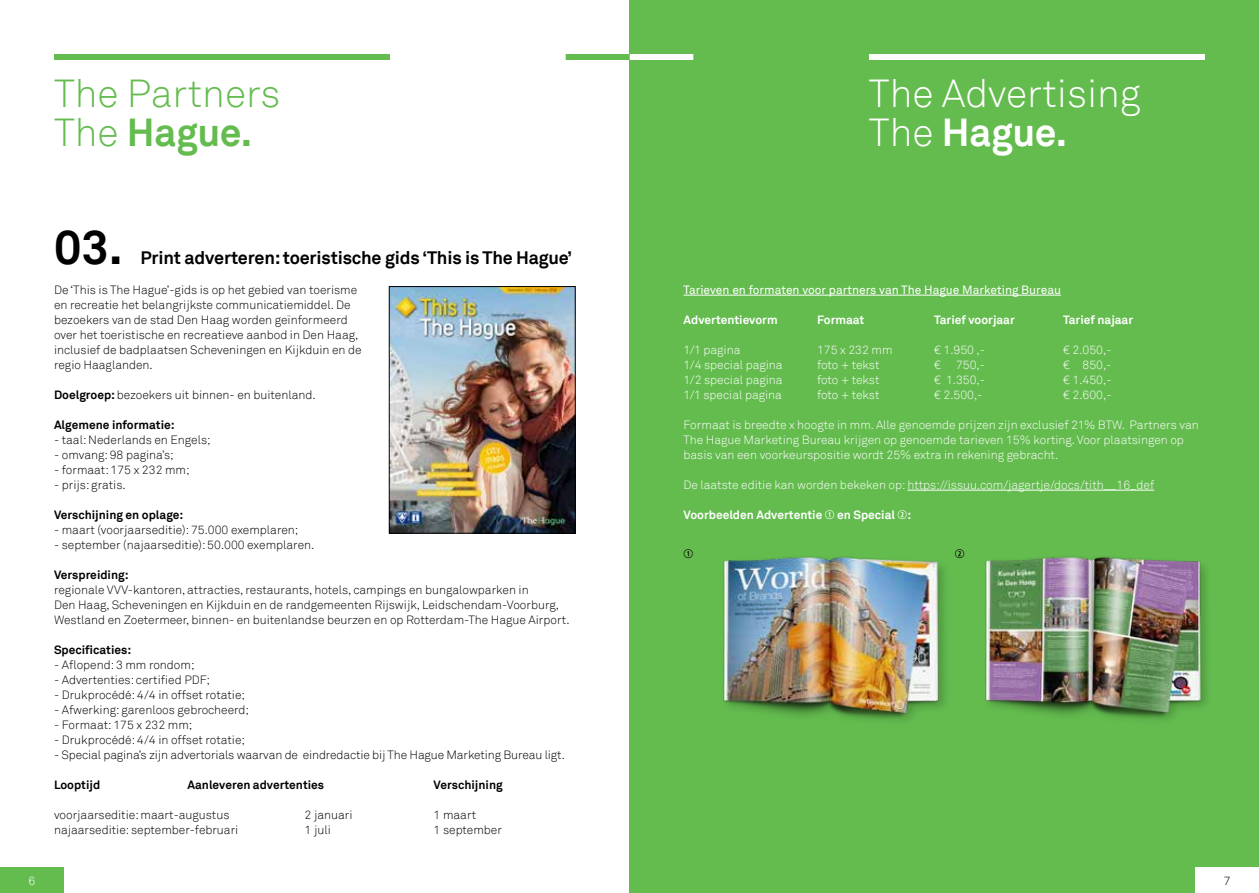
<style>
.page{position:relative;width:1259px;height:893px;background:#fff}
.page>*{position:absolute;margin:0;border:0;box-sizing:border-box;transform-origin:0 0}
.t1{font:700 48px "Akkurat TT";color:#000}
.t2{font:300 39px/39px "Akkurat TT";color:#fff}
.t3{font:300 39px/39px "Akkurat TT";color:#64bc4f}
.t4{font:700 18px "Akkurat TT";letter-spacing:-.01em;color:#000}
.t5{font:300 12px/15px "Akkurat TT";color:#000}
.t6{font:300 12px/15px "Akkurat TT";color:#fff}
.t7{font:700 12px "Akkurat TT";color:#000}
.t8{font:700 12px "Akkurat TT";color:#fff}
.t9{font:12px "Akkurat TT";color:#fff}
.t10{font:12px "Combi Numerals Ltd";color:#000}
.s1{font-weight:700}
.s2{font-family:"Combi Numerals Ltd";font-weight:400}
</style>
<div class="page">
<div style="left:629px;top:0;width:630px;height:893px;background:#64bc4f"></div>
<hr style="left:683px;top:295px;width:378px;height:1px;background:#fff">
<hr style="left:907px;top:490px;width:247px;height:1px;background:#fff">
<img style="left:985px;top:556px;width:222px;height:164px">
<img style="left:723px;top:556px;width:223px;height:164px">
<img style="left:391px;top:288px;width:182px;height:243px">
<div style="left:389px;top:286px;width:186px;height:247px;border:1px solid #000"></div>
<div style="left:1195px;top:867px;width:64px;height:26px;background:#fff"></div>
<div style="left:0;top:867px;width:64px;height:26px;background:#64bc4f"></div>
<div style="left:869px;top:54px;width:336px;height:6px;background:#fff"></div>
<div style="left:54px;top:54px;width:336px;height:6px;background:#64bc4f"></div>
<div style="left:629px;top:54px;width:64px;height:6px;background:#fff"></div>
<div style="left:566px;top:54px;width:63px;height:6px;background:#64bc4f"></div>
<h2 class="t3" style="left:54px;top:74px;width:228px">The Partners<br>The <span class="s1">Hague.</span></h2>
<h2 class="t2" style="left:869px;top:74px;width:273px">The Advertising<br>The <span class="s1">Hague.</span></h2>
<h1 class="t1" style="left:54px;top:218px;width:70px">03.</h1>
<h3 class="t4" style="left:141px;top:247px;width:433px">Print adverteren: toeristische gids ‘This is The Hague’</h3>
<p class="t5" style="left:54px;top:282px;width:309px">De ‘This is The Hague’-gids is op het gebied van toerisme en recreatie het belangrijkste communicatiemiddel. De bezoekers van de stad Den Haag worden geïnformeerd over het toeristische en recreatieve aanbod in Den Haag, inclusief de badplaatsen Scheveningen en Kijkduin en de regio Haaglanden.</p>
<p class="t5" style="left:54px;top:387px;width:263px"><span class="s1">Doelgroep:</span> bezoekers uit binnen- en buitenland.</p>
<p class="t7" style="left:54px;top:417px;width:122px">Algemene informatie:</p>
<p class="t5" style="left:54px;top:432px;width:158px">- taal: Nederlands en Engels;</p>
<p class="t5" style="left:54px;top:447px;width:121px">- omvang: 98 pagina’s;</p>
<p class="t5" style="left:54px;top:462px;width:137px">- formaat: 175 x 232 mm;</p>
<p class="t5" style="left:54px;top:477px;width:73px">- prijs: gratis.</p>
<p class="t7" style="left:54px;top:507px;width:131px">Verschijning en oplage:</p>
<p class="t5" style="left:54px;top:522px;width:246px">- maart (voorjaarseditie): 75.000 exemplaren;</p>
<p class="t5" style="left:54px;top:537px;width:262px">- september (najaarseditie): 50.000 exemplaren.</p>
<p class="t7" style="left:54px;top:567px;width:76px">Verspreiding:</p>
<p class="t5" style="left:54px;top:582px;width:517px">regionale VVV-kantoren, attracties, restaurants, hotels, campings en bungalowparken in<br>Den Haag, Scheveningen en Kijkduin en de randgemeenten Rijswijk, Leidschendam-Voorburg,<br>Westland en Zoetermeer, binnen- en buitenlandse beurzen en op Rotterdam-The Hague Airport.</p>
<p class="t7" style="left:54px;top:642px;width:79px">Specificaties:</p>
<p class="t5" style="left:54px;top:657px;width:142px">- Aflopend: 3 mm rondom;</p>
<p class="t5" style="left:54px;top:672px;width:157px">- Advertenties: certified PDF;</p>
<p class="t5" style="left:54px;top:687px;width:192px">- Drukprocédé: 4/4 in offset rotatie;</p>
<p class="t5" style="left:54px;top:702px;width:197px">- Afwerking: garenloos gebrocheerd;</p>
<p class="t5" style="left:54px;top:717px;width:140px">- Formaat: 175 x 232 mm;</p>
<p class="t5" style="left:54px;top:732px;width:192px">- Drukprocédé: 4/4 in offset rotatie;</p>
<p class="t5" style="left:54px;top:747px;width:512px">- Special pagina’s zijn advertorials waarvan de eindredactie bij The Hague Marketing Bureau ligt.</p>
<p class="t7" style="left:54px;top:777px;width:48px">Looptijd</p>
<p class="t7" style="left:188px;top:777px;width:138px">Aanleveren advertenties</p>
<p class="t7" style="left:434px;top:777px;width:71px">Verschijning</p>
<p class="t5" style="left:54px;top:807px;width:177px">voorjaarseditie: maart-augustus</p>
<p class="t5" style="left:304px;top:807px;width:49px">2 januari</p>
<p class="t5" style="left:434px;top:807px;width:44px">1 maart</p>
<p class="t5" style="left:54px;top:822px;width:186px">najaarseditie: september-februari</p>
<p class="t5" style="left:304px;top:822px;width:28px">1 juli</p>
<p class="t5" style="left:434px;top:822px;width:70px">1 september</p>
<p class="t9" style="left:683px;top:283px;width:379px">Tarieven en formaten voor partners van The Hague Marketing Bureau</p>
<p class="t8" style="left:683px;top:312px;width:96px">Advertentievorm</p>
<p class="t8" style="left:817px;top:312px;width:49px">Formaat</p>
<p class="t8" style="left:934px;top:312px;width:82px">Tarief voorjaar</p>
<p class="t8" style="left:1063px;top:312px;width:71px">Tarief najaar</p>
<p class="t6" style="left:683px;top:342px;width:58px">1/1 pagina</p>
<p class="t6" style="left:817px;top:342px;width:77px">175 x 232 mm</p>
<p class="t6" style="left:934px;top:342px;width:52px">€ 1.950 ,-</p>
<p class="t6" style="left:1063px;top:342px;width:50px">€ 2.050,-</p>
<p class="t6" style="left:683px;top:357px;width:101px">1/4 special pagina</p>
<p class="t6" style="left:817px;top:357px;width:64px">foto + tekst</p>
<p class="t6" style="left:934px;top:357px;width:8px">€</p>
<p class="t6" style="left:956px;top:357px;width:30px">750,-</p>
<p class="t6" style="left:1063px;top:357px;width:50px">€ 850,-</p>
<p class="t6" style="left:683px;top:372px;width:101px">1/2 special pagina</p>
<p class="t6" style="left:817px;top:372px;width:64px">foto + tekst</p>
<p class="t6" style="left:934px;top:372px;width:52px">€ 1.350,-</p>
<p class="t6" style="left:1063px;top:372px;width:50px">€ 1.450,-</p>
<p class="t6" style="left:683px;top:387px;width:100px">1/1 special pagina</p>
<p class="t6" style="left:817px;top:387px;width:64px">foto + tekst</p>
<p class="t6" style="left:934px;top:387px;width:50px">€ 2.500,-</p>
<p class="t6" style="left:1063px;top:387px;width:50px">€ 2.600,-</p>
<p class="t6" style="left:683px;top:417px;width:517px">Formaat is breedte x hoogte in mm. Alle genoemde prijzen zijn exclusief 21% BTW. Partners van<br>The Hague Marketing Bureau krijgen op genoemde tarieven 15% korting. Voor plaatsingen op basis van een voorkeurspositie wordt 25% extra in rekening gebracht.</p>
<p class="t6" style="left:683px;top:477px;width:472px">De laatste editie kan worden bekeken op: https://issuu.com/jagertje/docs/tith__16_def</p>
<p class="t8" style="left:683px;top:507px;width:229px">Voorbeelden Advertentie <span class="s2">①</span> en Special <span class="s2">②</span>:</p>
<p class="t10" style="left:683px;top:547px;width:11px">①</p>
<p class="t10" style="left:955px;top:547px;width:11px">②</p>
<p class="t6" style="left:28px;top:873px;width:8px">6</p>
<p class="t5" style="left:1223px;top:873px;width:8px">7</p>
</div>
